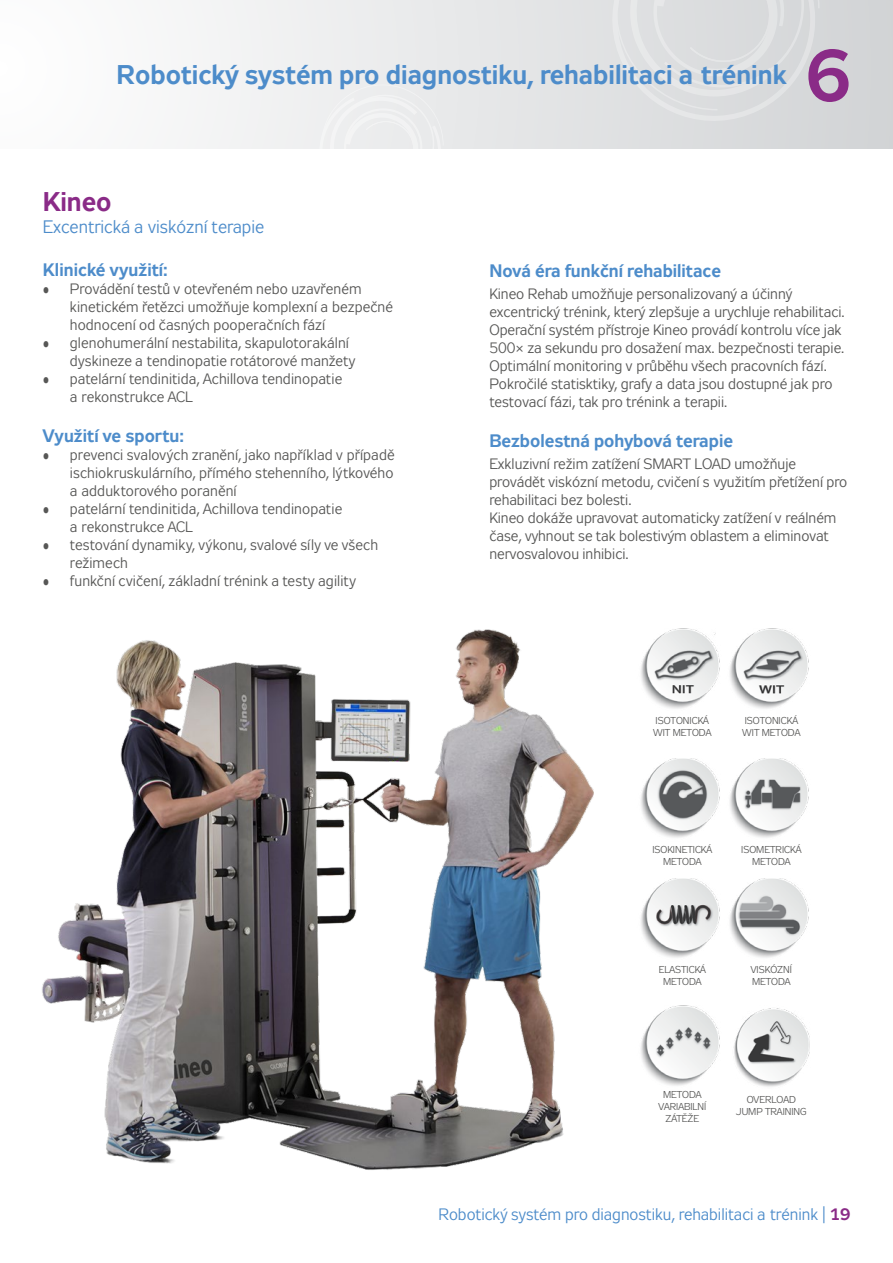
<style>
.page{position:relative;width:893px;height:1263px;background:#fff}
.page>*{position:absolute;margin:0;border:0;box-sizing:border-box;transform-origin:0 0}
.t1{font:72px "Zeppelin 33";color:#8a2b87}
.t2{font:27px "Zeppelin 33";color:#4d8cca}
.t3{font:27px "Zeppelin 33";color:#8a2b87}
.t4{font:18px "Zeppelin 33";color:#4d8cca}
.t5{font:18px "Zeppelin 31";color:#4d8cca}
.t6{font:16.5px "Zeppelin 31";color:#4d8cca}
.t7{font:15px/18px "Zeppelin 31";color:#575756}
.t8{font:10.05px/12px "Zeppelin 31";color:#575756;text-align:center}
.s1{font-family:"Zeppelin 33";color:#8a2b87}
</style>
<div class="page">
<div style="left:0;top:0;width:893px;height:149px;background:linear-gradient(to right,#fefefe,#d2d4d5)"></div>
<svg style="left:611px;top:0;width:209px;height:122px;background:#dcdedf"></svg>
<div style="left:318px;top:84px;width:126px;height:65px;background:#ecedee"></div>
<img style="left:641px;top:629px;width:168px;height:80px">
<img style="left:641px;top:878px;width:168px;height:80px">
<img style="left:641px;top:758px;width:168px;height:80px">
<img style="left:641px;top:1006px;width:169px;height:81px">
<img style="left:42px;top:629px;width:552px;height:541px">
<h2 class="t2" style="left:116px;top:60px;width:672px">Robotický systém pro diagnostiku, rehabilitaci a trénink</h2>
<h1 class="t1" style="left:806px;top:35px;width:46px">6</h1>
<h2 class="t3" style="left:43px;top:187px;width:70px">Kineo</h2>
<p class="t5" style="left:43px;top:217px;width:223px">Excentrická a viskózní terapie</p>
<p class="t4" style="left:43px;top:260px;width:126px">Klinické využití:</p>
<p class="t7" style="left:70px;top:281px;width:325px;text-indent:-27px">• Provádění testů v otevřeném nebo uzavřeném kinetickém řetězci umožňuje komplexní a bezpečné hodnocení od časných pooperačních fází</p>
<p class="t7" style="left:70px;top:335px;width:287px;text-indent:-27px">• glenohumerální nestabilita, skapulotorakální dyskineze a tendinopatie rotátorové manžety</p>
<p class="t7" style="left:70px;top:371px;width:274px;text-indent:-27px">• patelární tendinitida, Achillova tendinopatie a rekonstrukce ACL</p>
<p class="t4" style="left:43px;top:425px;width:143px">Využití ve sportu:</p>
<p class="t7" style="left:70px;top:447px;width:326px;text-align:justify;text-indent:-27px">• prevenci svalových zranění, jako například v případě ischiokruskulárního, přímého stehenního, lýtkového a adduktorového poranění</p>
<p class="t7" style="left:70px;top:501px;width:274px;text-indent:-27px">• patelární tendinitida, Achillova tendinopatie a rekonstrukce ACL</p>
<p class="t7" style="left:70px;top:537px;width:310px;text-indent:-27px">• testování dynamiky, výkonu, svalové síly ve všech režimech</p>
<p class="t7" style="left:43px;top:573px;width:315px">• funkční cvičení, základní trénink a testy agility</p>
<p class="t4" style="left:489px;top:260px;width:233px">Nová éra funkční rehabilitace</p>
<p class="t7" style="left:489px;top:286px;width:357px">Kineo Rehab umožňuje personalizovaný a účinný excentrický trénink, který zlepšuje a urychluje rehabilitaci.<br>Operační systém přístroje Kineo provádí kontrolu více jak 500× za sekundu pro dosažení max. bezpečnosti terapie.<br>Optimální monitoring v průběhu všech pracovních fází.<br>Pokročilé statisktiky, grafy a data jsou dostupné jak pro testovací fázi, tak pro trénink a terapii.</p>
<p class="t4" style="left:489px;top:430px;width:245px">Bezbolestná pohybová terapie</p>
<p class="t7" style="left:489px;top:456px;width:359px">Exkluzivní režim zatížení SMART LOAD umožňuje provádět viskózní metodu, cvičení s využitím přetížení pro rehabilitaci bez bolesti.<br>Kineo dokáže upravovat automaticky zatížení v reálném čase, vyhnout se tak bolestivým oblastem a eliminovat nervosvalovou inhibici.</p>
<p class="t8" style="left:653px;top:715px;width:60px;text-align:left">ISOTONICKÁ<br>WIT METODA</p>
<p class="t8" style="left:742px;top:715px;width:60px;text-align:left">ISOTONICKÁ<br>WIT METODA</p>
<p class="t8" style="left:652px;top:844px;width:61px">ISOKINETICKÁ<br>METODA</p>
<p class="t8" style="left:741px;top:844px;width:62px">ISOMETRICKÁ<br>METODA</p>
<p class="t8" style="left:659px;top:964px;width:49px">ELASTICKÁ<br>METODA</p>
<p class="t8" style="left:751px;top:964px;width:42px;text-align:left">VISKÓZNÍ<br>METODA</p>
<p class="t8" style="left:658px;top:1090px;width:50px">METODA<br>VARIABILNÍ<br>ZÁTĚŽE</p>
<p class="t8" style="left:736px;top:1095px;width:72px">OVERLOAD<br>JUMP TRAINING</p>
<p class="t6" style="left:438px;top:1206px;width:414px">Robotický systém pro diagnostiku, rehabilitaci a trénink | <span class="s1">19</span></p>
</div>
